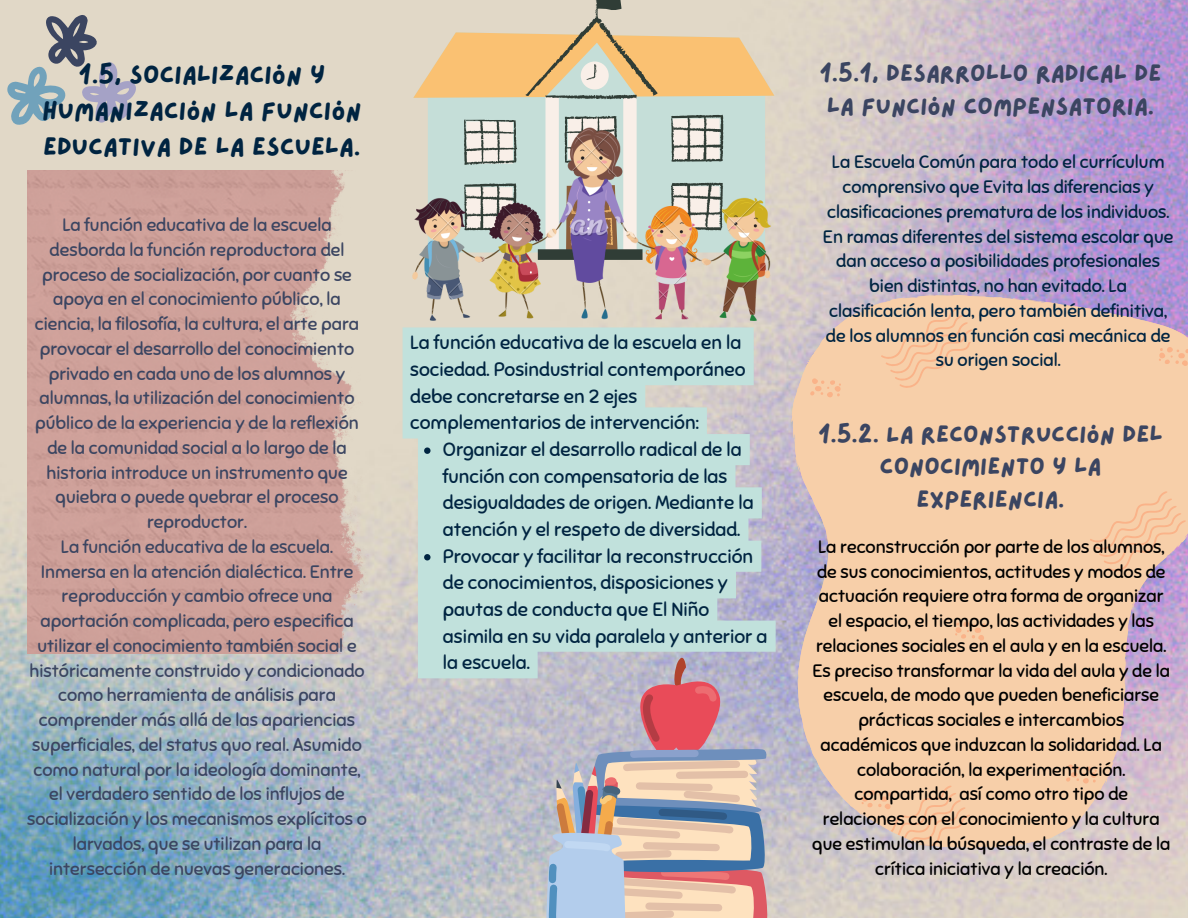
<style>
.page{position:relative;width:1188px;height:918px;background:#fff}
.page>*{position:absolute;margin:0;border:0;box-sizing:border-box;transform-origin:0 0}
.t1{font:25.5px/35.7px "Lazydog";color:#002441;text-align:center}
.t2{font:24px/32.7px "Lazydog";color:#3b4561;text-align:center}
.t3{font:19.2px/26.7px "Sniglet";color:#002441}
.t4{font:18px/24.8px "Sniglet";color:#3b4561;text-align:center}
.t5{font:18px/24.8px "Sniglet";color:#000;text-align:center}
.t6{font:18px/24.8px "Sniglet";color:#002441;text-align:center}
</style>
<div class="page">
<img style="left:0;top:0;width:1188px;height:918px">
<svg style="left:754px;top:279px;width:434px;height:589px;background:#bfaccd"></svg>
<svg style="left:770px;top:295px;width:418px;height:572px;background:#d0bec1"></svg>
<svg style="left:822px;top:322px;width:366px;height:525px;background:#f1cbad"></svg>
<img style="left:27px;top:170px;width:342px;height:484px">
<svg style="left:545px;top:678px;width:225px;height:240px;background:#c0acb2"></svg>
<svg style="left:7px;top:14px;width:130px;height:111px;background:#bcbcba"></svg>
<svg style="left:413px;top:19px;width:361px;height:231px;background:#e3d0ac"></svg>
<svg style="left:464px;top:0;width:260px;height:125px;background:#ddc9a2"></svg>
<img style="left:413px;top:125px;width:358px;height:196px">
<svg style="left:403px;top:327px;width:373px;height:351px;background:#c1dbd8"></svg>
<svg style="left:424px;top:447px;width:7px;height:7px"></svg>
<svg style="left:424px;top:554px;width:7px;height:6px"></svg>
<h1 class="t1" style="left:42px;top:58px;width:321px">1.5, SOCIALIZACIÓN Y<br>HUMANIZACIÓN LA FUNCIÓN<br>EDUCATIVA DE LA ESCUELA.</h1>
<p class="t4" style="left:27px;top:213px;width:341px">La función educativa de la escuela desborda la función reproductora del proceso de socialización, por cuanto se apoya en el conocimiento público, la ciencia, la filosofía, la cultura, el arte para provocar el desarrollo del conocimiento privado en cada uno de los alumnos y alumnas, la utilización del conocimiento público de la experiencia y de la reflexión de la comunidad social a lo largo de la historia introduce un instrumento que quiebra o puede quebrar el proceso reproductor.<br>La función educativa de la escuela.<br>Inmersa en la atención dialéctica. Entre reproducción y cambio ofrece una aportación complicada, pero especifica utilizar el conocimiento también social e históricamente construido y condicionado como herramienta de análisis para comprender más allá de las apariencias superficiales, del status quo real. Asumido como natural por la ideología dominante, el verdadero sentido de los influjos de socialización y los mecanismos explícitos o larvados, que se utilizan para la intersección de nuevas generaciones.</p>
<p class="t3" style="left:410px;top:330px;width:337px">La función educativa de la escuela en la sociedad. Posindustrial contemporáneo debe concretarse en 2 ejes complementarios de intervención:</p>
<p class="t3" style="left:443px;top:436px;width:326px">Organizar el desarrollo radical de la función con compensatoria de las desigualdades de origen. Mediante la atención y el respeto de diversidad.<br>Provocar y facilitar la reconstrucción de conocimientos, disposiciones y pautas de conducta que El Niño asimila en su vida paralela y anterior a la escuela.</p>
<h2 class="t2" style="left:819px;top:58px;width:344px">1.5.1, DESARROLLO RADICAL DE<br>LA FUNCIÓN COMPENSATORIA.</h2>
<p class="t6" style="left:823px;top:150px;width:352px">La Escuela Común para todo el currículum comprensivo que Evita las diferencias y clasificaciones prematura de los individuos.<br>En ramas diferentes del sistema escolar que dan acceso a posibilidades profesionales bien distintas, no han evitado. La clasificación lenta, pero también definitiva, de los alumnos en función casi mecánica de su origen social.</p>
<h2 class="t2" style="left:818px;top:419px;width:347px">1.5.2. LA RECONSTRUCCIÓN DEL<br>CONOCIMIENTO Y LA<br>EXPERIENCIA.</h2>
<p class="t5" style="left:812px;top:534px;width:360px">La reconstrucción por parte de los alumnos, de sus conocimientos, actitudes y modos de actuación requiere otra forma de organizar el espacio, el tiempo, las actividades y las relaciones sociales en el aula y en la escuela.<br>Es preciso transformar la vida del aula y de la escuela, de modo que pueden beneficiarse prácticas sociales e intercambios académicos que induzcan la solidaridad. La colaboración, la experimentación. compartida, así como otro tipo de relaciones con el conocimiento y la cultura que estimulan la búsqueda, el contraste de la crítica iniciativa y la creación.</p>
</div>
